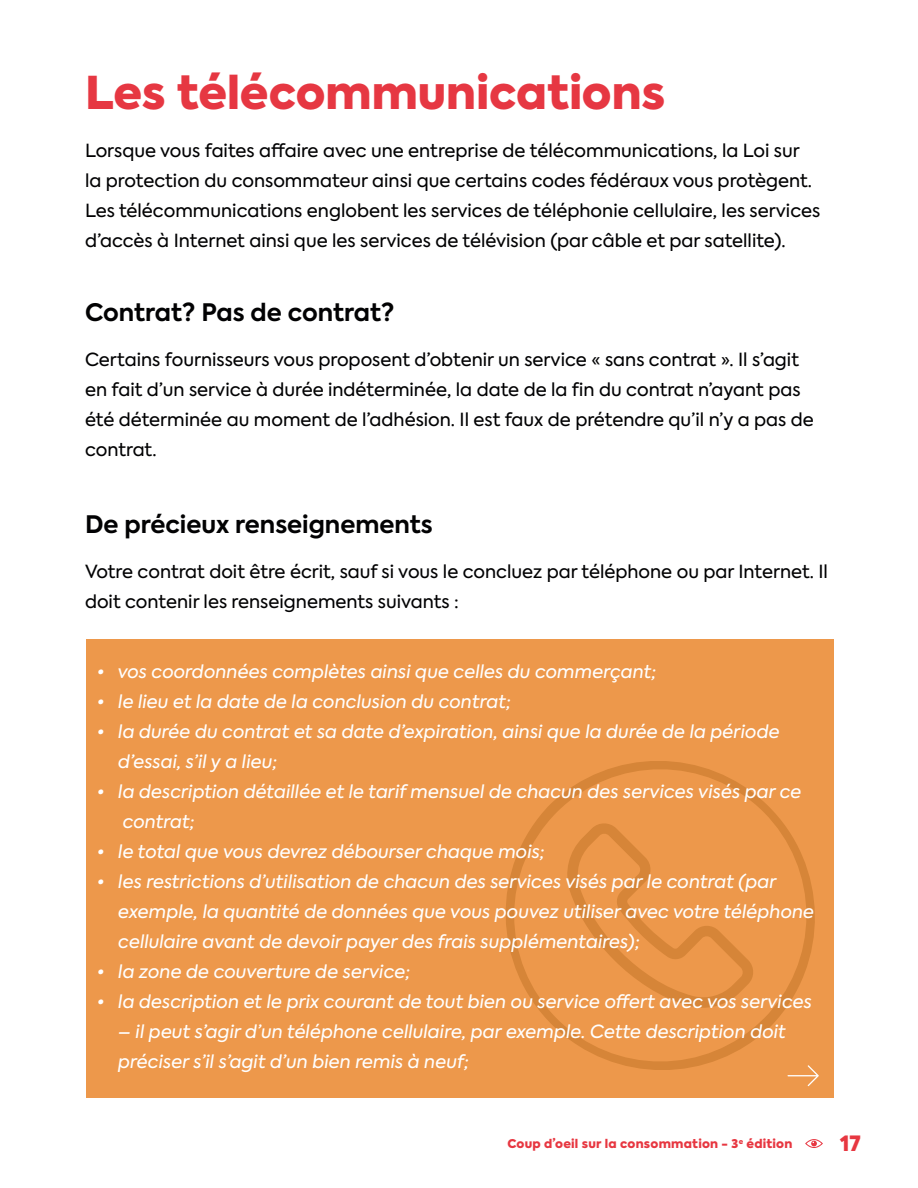
<style>
.page{position:relative;width:918px;height:1188px;background:#fff}
.page>*{position:absolute;margin:0;border:0;box-sizing:border-box;transform-origin:0 0}
.t1{font:900 45px "Axiforma";color:#e63742}
.t2{font:700 24px "Axiforma";color:#020203}
.t3{font:900 21px "Axiforma";color:#e73741}
.t4{font:italic 18px/30px "Axiforma";color:#fff}
.t5{font:18px/30px "Axiforma";color:#020203}
.t6{font:900 12px "Axiforma";letter-spacing:.02em;color:#e73741}
</style>
<div class="page">
<svg style="left:805px;top:1139px;width:18px;height:9px"></svg>
<div style="left:86px;top:639px;width:748px;height:459px;background:#ed984b"></div>
<svg style="left:506px;top:761px;width:313px;height:324px"></svg>
<svg style="left:564px;top:822px;width:191px;height:186px"></svg>
<h1 class="t1" style="left:85px;top:60px;width:582px">Les télécommunications</h1>
<p class="t5" style="left:85px;top:136px;width:737px">Lorsque vous faites affaire avec une entreprise de télécommunications, la Loi sur la protection du consommateur ainsi que certains codes fédéraux vous protègent.<br>Les télécommunications englobent les services de téléphonie cellulaire, les services d’accès à Internet ainsi que les services de télévision (par câble et par satellite).</p>
<h2 class="t2" style="left:85px;top:296px;width:311px">Contrat? Pas de contrat?</h2>
<p class="t5" style="left:85px;top:345px;width:730px">Certains fournisseurs vous proposent d’obtenir un service « sans contrat ». Il s’agit en fait d’un service à durée indéterminée, la date de la fin du contrat n’ayant pas été déterminée au moment de l’adhésion. Il est faux de prétendre qu’il n’y a pas de contrat.</p>
<h2 class="t2" style="left:85px;top:508px;width:349px">De précieux renseignements</h2>
<p class="t5" style="left:85px;top:557px;width:744px">Votre contrat doit être écrit, sauf si vous le concluez par téléphone ou par Internet. Il doit contenir les renseignements suivants :</p>
<p class="t4" style="left:97px;top:657px;width:561px">• vos coordonnées complètes ainsi que celles du commerçant;</p>
<p class="t4" style="left:97px;top:687px;width:416px">• le lieu et la date de la conclusion du contrat;</p>
<p class="t4" style="left:118px;top:717px;width:663px;text-indent:-21px">• la durée du contrat et sa date d’expiration, ainsi que la durée de la période d’essai, s’il y a lieu;</p>
<p class="t4" style="left:122px;top:777px;width:680px;text-indent:-26px">• la description détaillée et le tarif mensuel de chacun des services visés par ce contrat;</p>
<p class="t4" style="left:97px;top:837px;width:450px">• le total que vous devrez débourser chaque mois;</p>
<p class="t4" style="left:118px;top:867px;width:698px;text-indent:-21px">• les restrictions d’utilisation de chacun des services visés par le contrat (par exemple, la quantité de données que vous pouvez utiliser avec votre téléphone cellulaire avant de devoir payer des frais supplémentaires);</p>
<p class="t4" style="left:97px;top:957px;width:315px">• la zone de couverture de service;</p>
<p class="t4" style="left:97px;top:987px;width:716px">• la description et le prix courant de tout bien ou service offert avec vos services</p>
<p class="t4" style="left:118px;top:1017px;width:669px">– il peut s’agir d’un téléphone cellulaire, par exemple. Cette description doit préciser s’il s’agit d’un bien remis à neuf;</p>
<p class="t6" style="left:507px;top:1135px;width:287px">Coup d’oeil sur la consommation - 3<sup>e</sup> édition</p>
<p class="t3" style="left:840px;top:1129px;width:22px">17</p>
</div>
